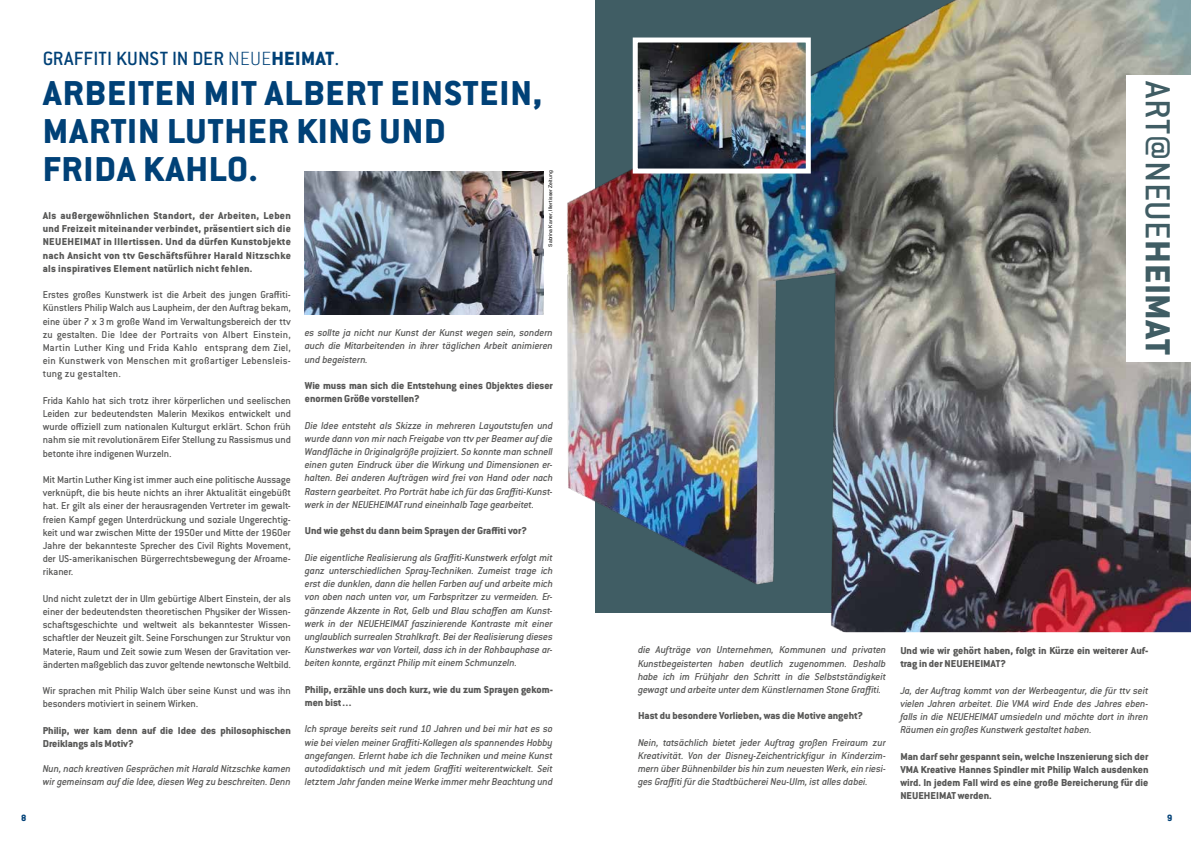
<style>
.page{position:relative;width:1191px;height:842px;background:#fff}
.page>*{position:absolute;margin:0;border:0;box-sizing:border-box;transform-origin:0 0}
.t1{font:38.2px "Conduit ITC Medium";letter-spacing:.015em;color:#405d64}
.t2{font:700 38px/38px "Conduit ITC Extra";letter-spacing:.02em;color:#004177}
.t3{font:21px "Conduit ITC Medium";letter-spacing:.01em;color:#004177}
.t4{font:italic 11px/13.2px "Conduit ITC Medium";letter-spacing:-.015em;color:#575756;text-align:justify}
.t5{font:11px/13.2px "Conduit ITC Medium";letter-spacing:-.015em;color:#575756;text-align:justify}
.t6{font:700 11px/13.2px "Conduit ITC Extra";color:#575756}
.t7{font:700 10px "Conduit ITC Extra";color:#004177}
.t8{font:5px "Helvetica";letter-spacing:.02em;color:#000}
.s1{font-family:"Conduit ITC Extra";font-weight:300}
.s2{font-family:"Conduit ITC Extra";font-weight:700}
.s3{font-style:inherit}
</style>
<div class="page">
<img style="left:567px;top:0;width:624px;height:632px">
<div style="left:1127px;top:75px;width:64px;height:287px;background:#fff"></div>
<img style="left:630px;top:35px;width:183px;height:141px">
<img style="left:305px;top:171px;width:239px;height:144px">
<h3 class="t3" style="left:43px;top:46px;width:298px">GRAFFITI KUNST IN DER <span class="s1">NEUE</span><span class="s2">HEIMAT</span>.</h3>
<h2 class="t2" style="left:43px;top:73px;width:501px">ARBEITEN MIT ALBERT EINSTEIN,<br>MARTIN LUTHER KING UND<br>FRIDA KAHLO.</h2>
<p class="t8" style="left:546px;top:247px;width:78px;rotate:-90deg">Sabrina Karrer, Illertisser Zeitung</p>
<p class="t6" style="left:43px;top:209px;width:250px;text-align:justify">Als außergewöhnlichen Standort, der Arbeiten, Leben und Freizeit miteinander verbindet, präsentiert sich die NEUEHEIMAT in Illertissen. Und da dürfen Kunstobjekte nach Ansicht von ttv Geschäftsführer Harald Nitzschke als inspiratives Element natürlich nicht fehlen.</p>
<p class="t5" style="left:43px;top:288px;width:250px">Erstes großes Kunstwerk ist die Arbeit des jungen Graffiti-Künstlers Philip Walch aus Laupheim, der den Auftrag bekam, eine über 7 x 3m große Wand im Verwaltungsbereich der ttv zu gestalten. Die Idee der Portraits von Albert Einstein, Martin Luther King und Frida Kahlo entsprang dem Ziel, ein Kunstwerk von Menschen mit großartiger Lebensleis&shy;tung zu gestalten.</p>
<p class="t5" style="left:43px;top:393px;width:250px">Frida Kahlo hat sich trotz ihrer körperlichen und seelischen Leiden zur bedeutendsten Malerin Mexikos entwickelt und wurde offiziell zum nationalen Kulturgut erklärt. Schon früh nahm sie mit revolutionärem Eifer Stellung zu Rassismus und betonte ihre indigenen Wurzeln.</p>
<p class="t5" style="left:43px;top:473px;width:250px">Mit Martin Luther King ist immer auch eine politische Aussage verknüpft, die bis heute nichts an ihrer Aktualität eingebüßt hat. Er gilt als einer der herausragenden Vertreter im gewalt&shy;freien Kampf gegen Unterdrückung und soziale Ungerechtig&shy;keit und war zwischen Mitte der 1950er und Mitte der 1960er Jahre der bekannteste Sprecher des Civil Rights Movement, der US-amerikanischen Bürgerrechtsbewegung der Afroame&shy;rikaner.</p>
<p class="t5" style="left:43px;top:591px;width:250px">Und nicht zuletzt der in Ulm gebürtige Albert Einstein, der als einer der bedeutendsten theoretischen Physiker der Wissen&shy;schaftsgeschichte und weltweit als bekanntester Wissen&shy;schaftler der Neuzeit gilt. Seine Forschungen zur Struktur von Materie, Raum und Zeit sowie zum Wesen der Gravitation ver&shy;änderten maßgeblich das zuvor geltende newtonsche Weltbild.</p>
<p class="t5" style="left:43px;top:684px;width:250px">Wir sprachen mit Philip Walch über seine Kunst und was ihn besonders motiviert in seinem Wirken.</p>
<p class="t6" style="left:43px;top:723px;width:250px">Philip, wer kam denn auf die Idee des philosophischen<br>Dreiklangs als Motiv?</p>
<p class="t4" style="left:43px;top:762px;width:250px">Nun, nach kreativen Gesprächen mit Harald Nitzschke kamen wir gemeinsam auf die Idee, diesen Weg zu beschreiten. Denn</p>
<p class="t4" style="left:305px;top:326px;width:250px">es sollte ja nicht nur Kunst der Kunst wegen sein, sondern auch die Mitarbeitenden in ihrer täglichen Arbeit animieren und begeistern.</p>
<p class="t6" style="left:305px;top:379px;width:250px">Wie muss man sich die Entstehung eines Objektes dieser enormen Größe vorstellen?</p>
<p class="t4" style="left:305px;top:418px;width:250px">Die Idee entsteht als Skizze in mehreren Layoutstufen und wurde dann von mir nach Freigabe von ttv per Beamer auf die Wandfläche in Originalgröße projiziert. So konnte man schnell einen guten <span class="s3">E</span>indruck über die Wirkung und Dimensionen er&shy;halten. Bei anderen Aufträgen wird frei von Hand oder nach Rastern gearbeitet. Pro Porträt habe ich für das Graffiti-Kunst&shy;werk in der <span class="s3">NEUEHEIMAT</span> rund eineinhalb Tage gearbeitet.</p>
<p class="t6" style="left:305px;top:524px;width:224px">Und wie gehst du dann beim Sprayen der Graffiti vor?</p>
<p class="t4" style="left:305px;top:550px;width:250px">Die eigentliche Realisierung als Graffiti-Kunstwerk erfolgt mit ganz unterschiedlichen Spray-Techniken. Zumeist trage ich erst die dunklen, dann die hellen Farben auf und arbeite mich von oben nach unten vor, um Farbspritzer zu vermeiden. <span class="s3">E</span>r&shy;gänzende Akzente in Rot, Gelb und Blau schaffen am Kunst&shy;werk in der <span class="s3">NEUEHEIMAT</span> faszinierende Kontraste mit einer unglaublich surrealen Strahlkraft. Bei der Realisierung dieses Kunstwerkes war von Vorteil, dass ich in der Rohbauphase ar&shy;beiten konnte, ergänzt Philip mit einem Schmunzeln.</p>
<p class="t6" style="left:305px;top:682px;width:250px">Philip, erzähle uns doch kurz, wie du zum Sprayen gekom&shy;men bist…</p>
<p class="t4" style="left:305px;top:722px;width:250px">Ich spraye bereits seit rund 10 Jahren und bei mir hat es so wie bei vielen meiner Graffiti-Kollegen als spannendes Hobby angefangen. <span class="s3">E</span>rlernt habe ich die Techniken und meine Kunst autodidaktisch und mit jedem Graffiti weiterentwickelt. Seit letztem Jahr fanden meine Werke immer mehr Beachtung und</p>
<h1 class="t1" style="left:1180px;top:81px;width:275px;rotate:90deg">ART@NEUE<span class="s2">HEIMAT</span></h1>
<p class="t4" style="left:638px;top:643px;width:250px">die Aufträge von Unternehmen, Kommunen und privaten Kunstbegeisterten haben deutlich zugenommen. Deshalb habe ich im Frühjahr den Schritt in die Selbstständigkeit gewagt und arbeite unter dem Künstlernamen Stone Graffiti.</p>
<p class="t6" style="left:638px;top:709px;width:226px">Hast du besondere Vorlieben, was die Motive angeht?</p>
<p class="t4" style="left:638px;top:735px;width:250px">Nein, tatsächlich bietet jeder Auftrag großen Freiraum zur Kreativität. Von der Disney-Zeichentrickfigur in Kinderzim&shy;mern über Bühnenbilder bis hin zum neuesten Werk, ein riesi&shy;ges Graffiti für die Stadtbücherei Neu-Ulm, ist alles dabei.</p>
<p class="t6" style="left:900px;top:644px;width:250px">Und wie wir gehört haben, folgt in Kürze ein weiterer Auf&shy;trag in der NEUEHEIMAT?</p>
<p class="t4" style="left:900px;top:683px;width:250px">Ja, der Auftrag kommt von der Werbeagentur, die für ttv seit vielen Jahren arbeitet. Die VMA wird <span class="s3">E</span>nde des Jahres eben&shy;falls in die <span class="s3">NEUEHEIMAT</span> umsiedeln und möchte dort in ihren Räumen ein großes Kunstwerk gestaltet haben.</p>
<p class="t6" style="left:900px;top:749px;width:250px;text-align:justify">Man darf sehr gespannt sein, welche Inszenierung sich der VMA Kreative Hannes Spindler mit Philip Walch ausdenken wird. In jedem Fall wird es eine große Bereicherung für die NEUEHEIMAT werden.</p>
<p class="t7" style="left:21px;top:811px;width:7px">8</p>
<p class="t7" style="left:1167px;top:811px;width:7px">9</p>
</div>
